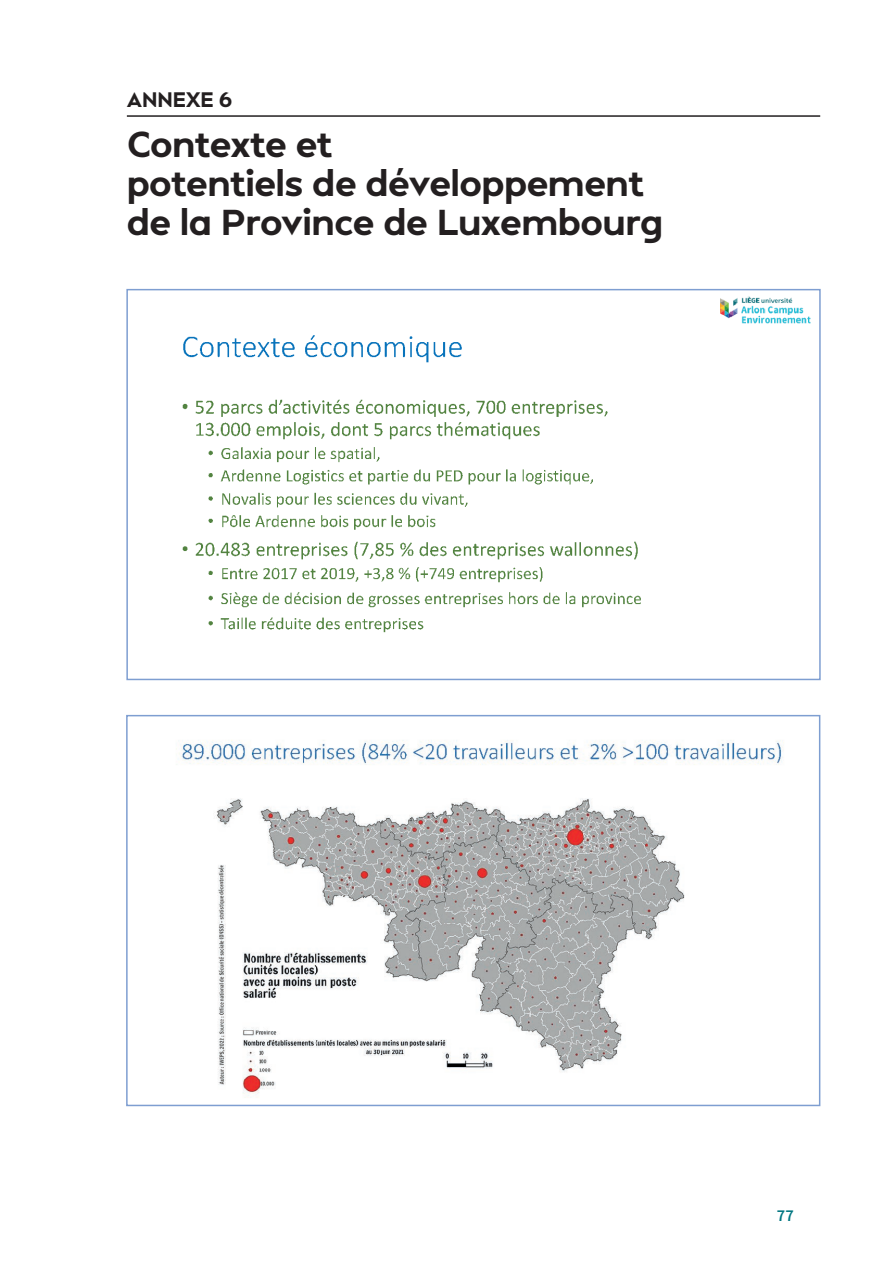
<style>
.page{position:relative;width:893px;height:1263px;background:#fff}
.page>*{position:absolute;margin:0;border:0;box-sizing:border-box;transform-origin:0 0}
.t1{font:800 36px/39px "Mansfield";color:#231f20}
.t2{font:800 21px "Mansfield";color:#231f20}
.t3{font:600 16.5px "Source Sans Pro";color:#007681}
</style>
<div class="page">
<hr style="left:127px;top:115px;width:693px;height:2px;background:#231f20">
<img style="left:182px;top:296px;width:629px;height:337px">
<div style="left:126px;top:289px;width:695px;height:391px;border:2px solid #7e9ed1"></div>
<img style="left:176px;top:740px;width:608px;height:358px">
<div style="left:126px;top:715px;width:694px;height:391px;border:2px solid #7e9ed1"></div>
<p class="t2" style="left:127px;top:85px;width:107px">ANNEXE 6</p>
<p class="t1" style="left:127px;top:123px;width:538px">Contexte et<br>potentiels de développement de la Province de Luxembourg</p>
<p class="t3" style="left:777px;top:1205px;width:18px">77</p>
</div>
